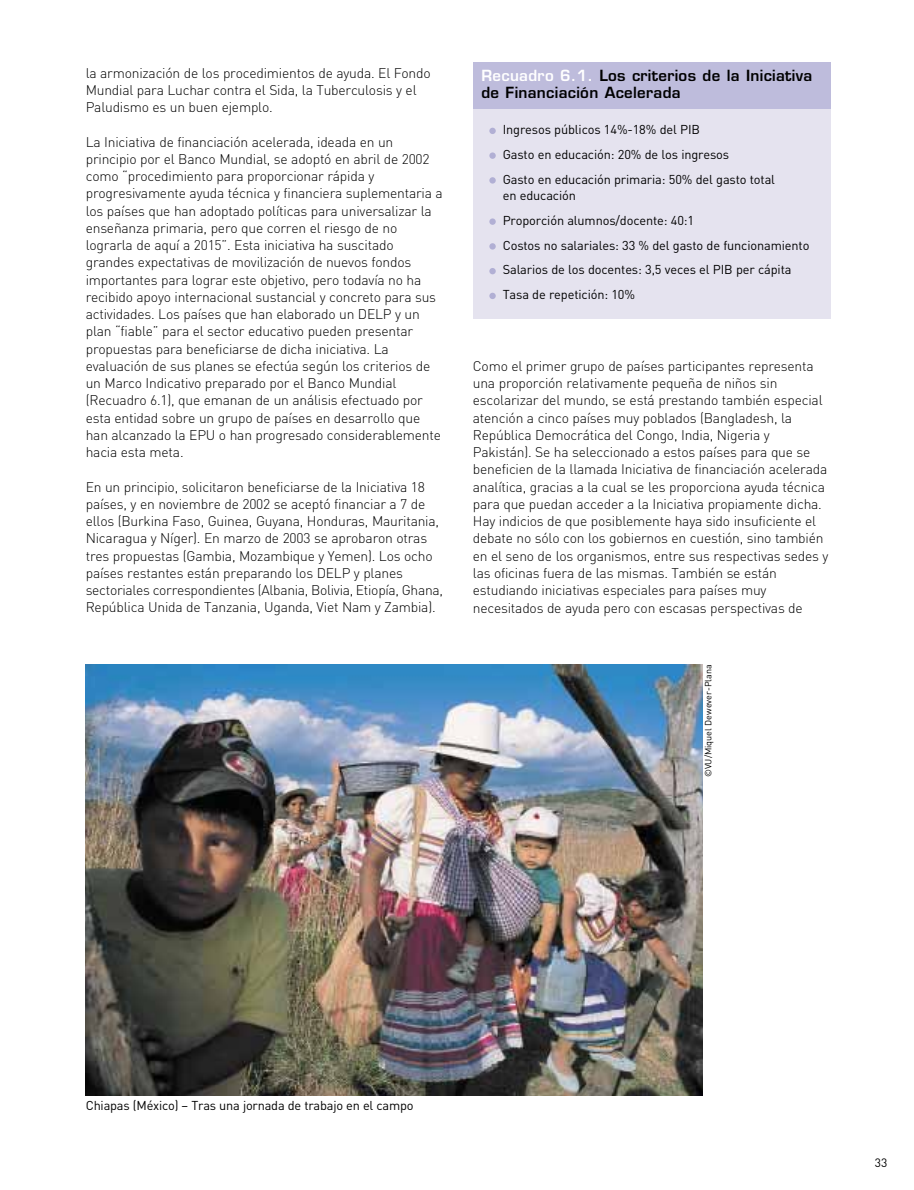
<style>
.page{position:relative;width:914px;height:1190px;background:#fff}
.page>*{position:absolute;margin:0;border:0;box-sizing:border-box;transform-origin:0 0}
.t1{font:600 15px/17.2px "Eurostile";letter-spacing:.02em;color:#000}
.t2{font:300 13.8px/17.2px "DIN";letter-spacing:-.015em;color:#000}
.t3{font:12.75px/24.8px "DIN";letter-spacing:-.01em;color:#000}
.t4{font:12px "DIN";color:#000}
.t5{font:9px "DIN";color:#000}
.s1{color:#fff}
</style>
<div class="page">
<div style="left:473px;top:62px;width:357px;height:257px;background:#e5e3ef"></div>
<svg style="left:489px;top:293px;width:6px;height:6px"></svg>
<svg style="left:489px;top:268px;width:6px;height:6px"></svg>
<svg style="left:489px;top:243px;width:6px;height:6px"></svg>
<div style="left:489px;top:218px;width:6px;height:7px;background:#b1afd4;border-radius:50%"></div>
<div style="left:489px;top:177px;width:6px;height:7px;background:#b1afd4;border-radius:50%"></div>
<div style="left:489px;top:152px;width:6px;height:7px;background:#b1afd4;border-radius:50%"></div>
<svg style="left:489px;top:128px;width:6px;height:6px"></svg>
<div style="left:473px;top:62px;width:357px;height:47px;background:#bebcdc"></div>
<img style="left:86px;top:664px;width:616px;height:431px">
<p class="t2" style="left:86px;top:66px;width:346px">la armonización de los procedimientos de ayuda. El Fondo<br>Mundial para Luchar contra el Sida, la Tuberculosis y el<br>Paludismo es un buen ejemplo.</p>
<p class="t2" style="left:86px;top:135px;width:358px">La Iniciativa de financiación acelerada, ideada en un principio por el Banco Mundial, se adoptó en abril de 2002 como “procedimiento para proporcionar rápida y progresivamente ayuda técnica y financiera suplementaria a los países que han adoptado políticas para universalizar la enseñanza primaria, pero que corren el riesgo de no lograrla de aquí a 2015”. Esta iniciativa ha suscitado grandes expectativas de movilización de nuevos fondos importantes para lograr este objetivo, pero todavía no ha recibido apoyo internacional sustancial y concreto para sus actividades. Los países que han elaborado un DELP y un plan “fiable” para el sector educativo pueden presentar propuestas para beneficiarse de dicha iniciativa. La evaluación de sus planes se efectúa según los criterios de un Marco Indicativo preparado por el Banco Mundial (Recuadro 6.1), que emanan de un análisis efectuado por esta entidad sobre un grupo de países en desarrollo que han alcanzado la EPU o han progresado considerablemente hacia esta meta.</p>
<p class="t2" style="left:86px;top:480px;width:359px">En un principio, solicitaron beneficiarse de la Iniciativa 18 países, y en noviembre de 2002 se aceptó financiar a 7 de ellos (Burkina Faso, Guinea, Guyana, Honduras, Mauritania, Nicaragua y Níger). En marzo de 2003 se aprobaron otras tres propuestas (Gambia, Mozambique y Yemen). Los ocho países restantes están preparando los DELP y planes sectoriales correspondientes (Albania, Bolivia, Etiopía, Ghana, República Unida de Tanzania, Uganda, Viet Nam y Zambia).</p>
<p class="t1" style="left:481px;top:68px;width:332px"><span class="s1">Recuadro 6.1.</span> Los criterios de la Iniciativa de Financiación Acelerada</p>
<p class="t3" style="left:502px;top:119px;width:274px">Ingresos públicos 14%-18% del PIB<br>Gasto en educación: 20% de los ingresos<br>Gasto en educación primaria: 50% del gasto total</p>
<p class="t3" style="left:502px;top:185px;width:308px">en educación<br>Proporción alumnos/docente: 40:1<br>Costos no salariales: 33 % del gasto de funcionamiento Salarios de los docentes: 3,5 veces el PIB per cápita Tasa de repetición: 10%</p>
<p class="t2" style="left:473px;top:359px;width:357px">Como el primer grupo de países participantes representa una proporción relativamente pequeña de niños sin escolarizar del mundo, se está prestando también especial atención a cinco países muy poblados (Bangladesh, la República Democrática del Congo, India, Nigeria y Pakistán). Se ha seleccionado a estos países para que se beneficien de la llamada Iniciativa de financiación acelerada analítica, gracias a la cual se les proporciona ayuda técnica para que puedan acceder a la Iniciativa propiamente dicha.<br>Hay indicios de que posiblemente haya sido insuficiente el debate no sólo con los gobiernos en cuestión, sino también en el seno de los organismos, entre sus respectivas sedes y las oficinas fuera de las mismas. También se están estudiando iniciativas especiales para países muy necesitados de ayuda pero con escasas perspectivas de</p>
<p class="t5" style="left:705px;top:777px;width:115px;rotate:-90deg">©VU/Miquel Dewever-Plana</p>
<p class="t3" style="left:86px;top:1094px;width:329px">Chiapas (México) – Tras una jornada de trabajo en el campo</p>
<p class="t4" style="left:874px;top:1158px;width:14px">33</p>
</div>
